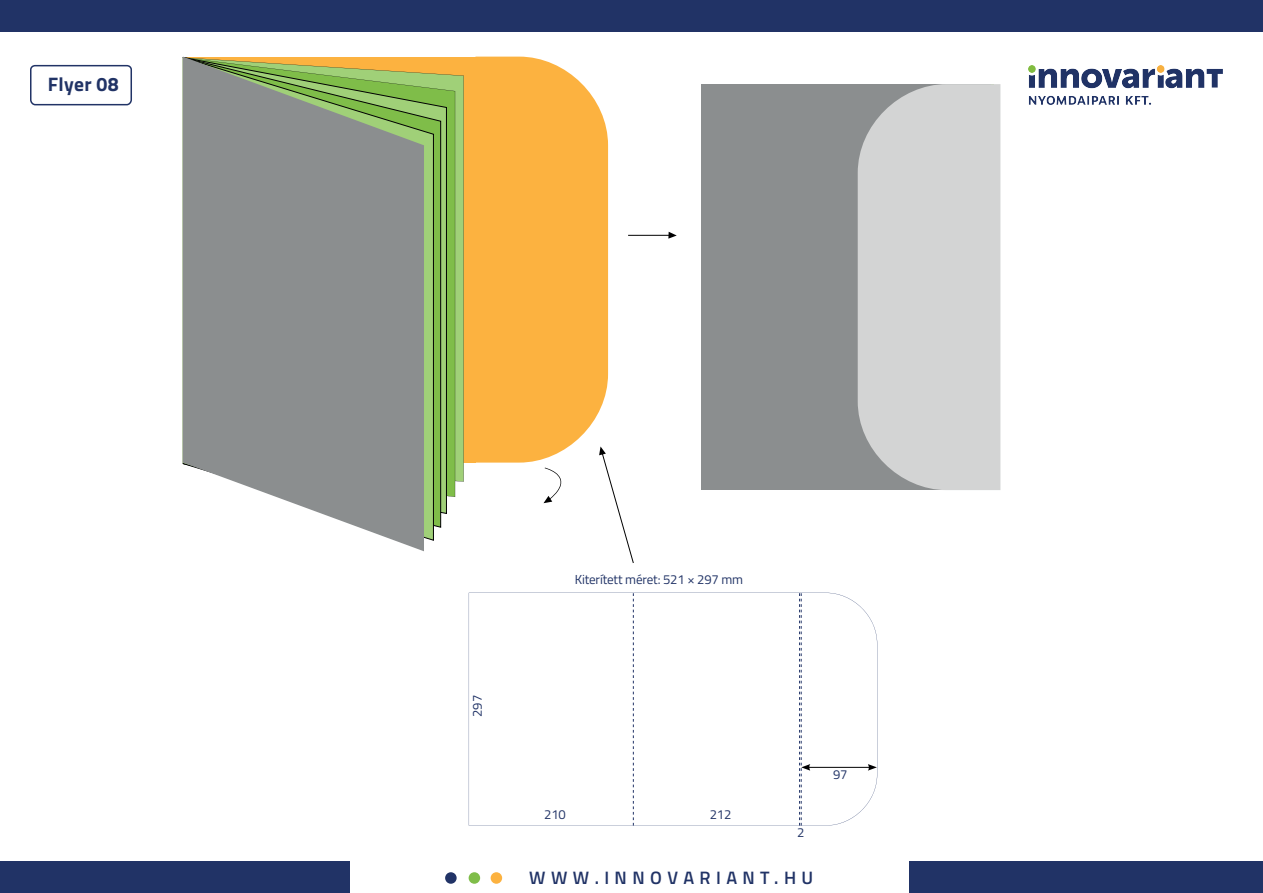
<style>
.page{position:relative;width:1263px;height:893px;background:#fff}
.page>*{position:absolute;margin:0;border:0;box-sizing:border-box;transform-origin:0 0}
.t1{font:700 19.5px "Titillium Web";letter-spacing:.015em;color:#213366}
.t2{font:600 18px "Titillium Web";letter-spacing:.3em;color:#213366}
.t3{font:13.05px "Titillium Web";letter-spacing:-.01em;color:#213366}
</style>
<div class="page">
<div style="left:0;top:861px;width:350px;height:32px;background:#213366"></div>
<div style="left:909px;top:861px;width:354px;height:32px;background:#213366"></div>
<div style="left:0;top:0;width:1263px;height:32px;background:#213366"></div>
<div style="left:491px;top:872px;width:11px;height:12px;background:#fcb240;border-radius:50%"></div>
<div style="left:469px;top:872px;width:11px;height:12px;background:#7fbd49;border-radius:50%"></div>
<div style="left:445px;top:872px;width:12px;height:12px;background:#213366;border-radius:50%"></div>
<div style="left:30px;top:65px;width:102px;height:40px;border:2px solid #213366;border-radius:5px"></div>
<img style="left:1029px;top:66px;width:193px;height:39px">
<svg style="left:633px;top:593px;width:1px;height:232px"></svg>
<svg style="left:604px;top:463px;width:30px;height:100px"></svg>
<svg style="left:668px;top:232px;width:9px;height:7px"></svg>
<hr style="left:628px;top:235px;width:41px;height:1px;background:#000001">
<hr style="left:473px;top:57px;width:2px;height:406px;background:#fcb240">
<div style="left:475px;top:57px;width:133px;height:406px;background:#fcb240"></div>
<div style="left:183px;top:57px;width:290px;height:406px;background:#fcb240"></div>
<svg style="left:455px;top:75px;width:9px;height:407px;background:#9bc671"></svg>
<svg style="left:447px;top:74px;width:8px;height:423px;background:#7ebb49"></svg>
<svg style="left:441px;top:74px;width:6px;height:440px;background:#80a85f"></svg>
<svg style="left:434px;top:73px;width:7px;height:454px;background:#73a844"></svg>
<svg style="left:424px;top:73px;width:10px;height:467px;background:#8eba69"></svg>
<svg style="left:183px;top:57px;width:241px;height:494px;background:#969b93"></svg>
<svg style="left:543px;top:468px;width:19px;height:35px"></svg>
<div style="left:701px;top:84px;width:292px;height:406px;background:#8b8e8f"></div>
<div style="left:858px;top:84px;width:142px;height:406px;background:#d3d4d4"></div>
<hr style="left:808px;top:767px;width:62px;height:1px;background:#000001">
<svg style="left:799px;top:593px;width:11px;height:232px"></svg>
<svg style="left:868px;top:764px;width:9px;height:7px"></svg>
<h1 class="t1" style="left:48px;top:69px;width:72px">Flyer 08</h1>
<p class="t3" style="left:468px;top:717px;width:23px;rotate:-90deg">297</p>
<p class="t3" style="left:575px;top:570px;width:170px">Kiterített méret: 521 × 297 mm</p>
<p class="t3" style="left:544px;top:805px;width:23px">210</p>
<p class="t3" style="left:710px;top:805px;width:23px">212</p>
<p class="t3" style="left:797px;top:822px;width:9px">2</p>
<h2 class="t2" style="left:529px;top:864px;width:285px">WWW.INNOVARIANT.HU</h2>
<p class="t3" style="left:833px;top:765px;width:16px">97</p>
</div>
